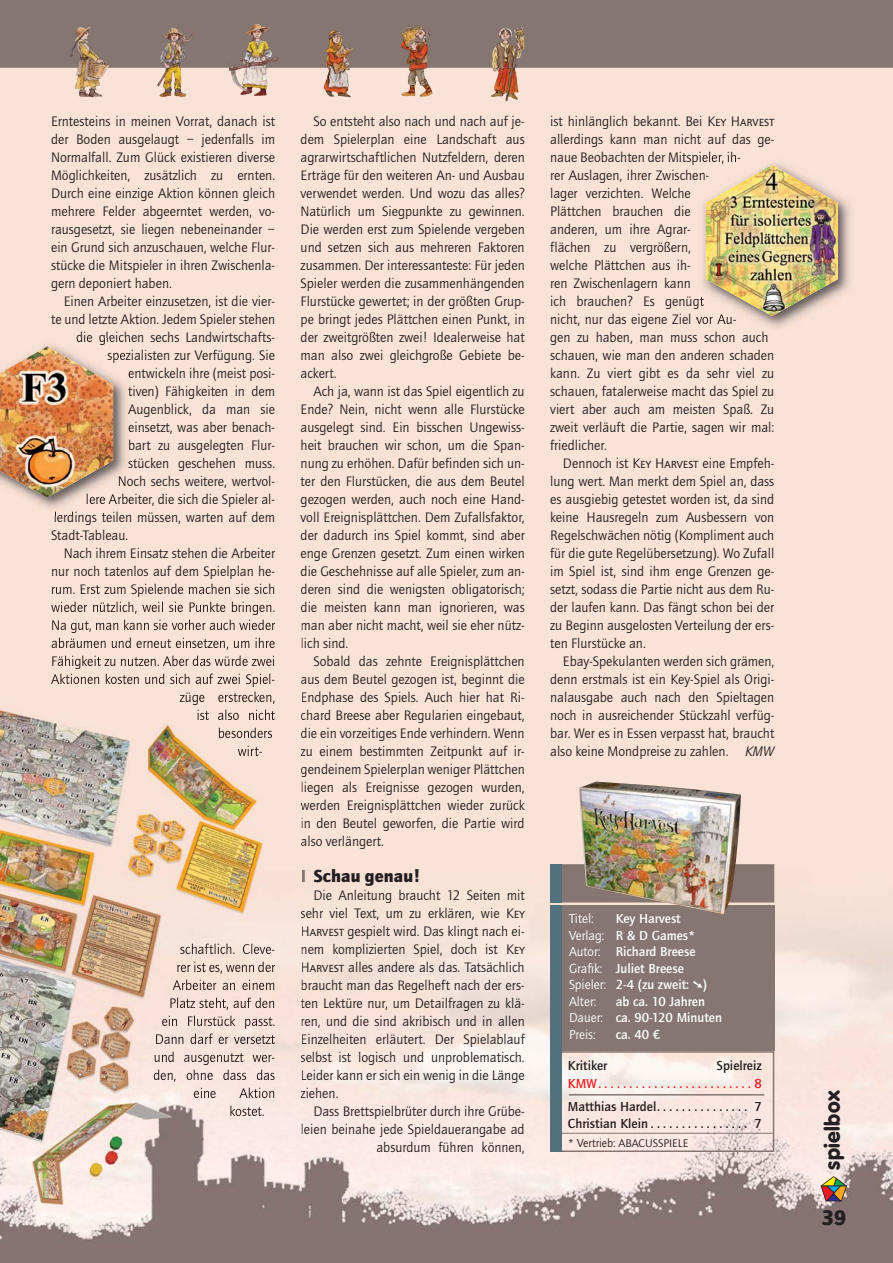
<style>
.page{position:relative;width:893px;height:1263px;background:#fff}
.page>*{position:absolute;margin:0;border:0;box-sizing:border-box;transform-origin:0 0}
.t1{font:900 21.75px "Quay Sans EF";color:#231f20}
.t2{font:900 21px "VAG Rounded";letter-spacing:.02em;color:#231f20}
.t3{font:900 18px "Quay Sans EF";color:#231f20}
.t4{font:14.25px/18px "Quay Sans EF";color:#231f20;text-align:justify}
.t5{font:500 13.5px/16.5px "Quay Sans EF";color:#fff}
.t6{font:500 13.5px/16.5px "Quay Sans EF";color:#231f20}
.t7{font:13.5px/16.5px "Quay Sans EF";color:#fff}
.t8{font:500 13.5px "Quay Sans EF";color:#ed1c24}
.t9{font:11.4px "Quay Sans EF";color:#231f20;scale:1.05 1}
.s1{color:#857672}
.s2{font-family:"Quay Sans EF Book SC"}
.s3{font-style:italic}
.s4{font-size:12px}
</style>
<div class="page">
<img style="left:0;top:68px;width:892px;height:1195px">
<div style="left:0;top:0;width:892px;height:68px;background:#857672"></div>
<svg style="left:820px;top:1176px;width:26px;height:26px"></svg>
<div style="left:550px;top:1051px;width:224px;height:101px;border:2px solid #857672"></div>
<hr style="left:569px;top:1094px;width:195px;height:2px;background:#857672">
<hr style="left:551px;top:1133px;width:221px;height:1px;background:#857672">
<div style="left:551px;top:866px;width:221px;height:35px;background:#857672"></div>
<div style="left:550px;top:864px;width:224px;height:38px;border:2px solid #857672"></div>
<div style="left:550px;top:905px;width:224px;height:146px;background:#857672"></div>
<div style="left:550px;top:864px;width:12px;height:38px;background:#53707f"></div>
<div style="left:550px;top:905px;width:12px;height:247px;background:#53707f"></div>
<img style="left:0;top:588px;width:302px;height:640px">
<svg style="left:301px;top:764px;width:2px;height:48px"></svg>
<svg style="left:301px;top:836px;width:1px;height:13px"></svg>
<svg style="left:302px;top:944px;width:1px;height:13px"></svg>
<svg style="left:302px;top:1016px;width:1px;height:12px"></svg>
<svg style="left:301px;top:1052px;width:1px;height:12px"></svg>
<img style="left:52px;top:588px;width:85px;height:6px">
<img style="left:51px;top:602px;width:70px;height:10px">
<img style="left:52px;top:620px;width:83px;height:13px">
<img style="left:52px;top:638px;width:72px;height:10px">
<img style="left:52px;top:656px;width:63px;height:13px">
<img style="left:51px;top:674px;width:71px;height:10px">
<img style="left:180px;top:692px;width:67px;height:13px">
<img style="left:197px;top:710px;width:78px;height:10px">
<img style="left:219px;top:728px;width:53px;height:10px">
<img style="left:238px;top:746px;width:24px;height:10px">
<img style="left:180px;top:944px;width:79px;height:10px">
<img style="left:177px;top:962px;width:70px;height:12px">
<img style="left:173px;top:980px;width:75px;height:10px">
<img style="left:170px;top:998px;width:69px;height:12px">
<img style="left:162px;top:1016px;width:73px;height:10px">
<img style="left:156px;top:1034px;width:84px;height:10px">
<img style="left:155px;top:1052px;width:74px;height:13px">
<img style="left:154px;top:1070px;width:87px;height:12px">
<img style="left:194px;top:1088px;width:80px;height:10px">
<img style="left:230px;top:1106px;width:33px;height:10px">
<img style="left:579px;top:782px;width:161px;height:132px">
<img style="left:324px;top:68px;width:27px;height:29px">
<img style="left:326px;top:31px;width:27px;height:37px">
<img style="left:401px;top:68px;width:31px;height:29px">
<img style="left:401px;top:25px;width:29px;height:43px">
<img style="left:491px;top:68px;width:27px;height:33px">
<img style="left:492px;top:26px;width:32px;height:42px">
<img style="left:75px;top:68px;width:33px;height:29px">
<img style="left:69px;top:27px;width:40px;height:41px">
<img style="left:157px;top:68px;width:29px;height:29px">
<img style="left:160px;top:27px;width:35px;height:41px">
<img style="left:229px;top:68px;width:38px;height:28px">
<img style="left:227px;top:24px;width:52px;height:44px">
<img style="left:698px;top:157px;width:157px;height:177px">
<img style="left:705px;top:165px;width:132px;height:151px">
<img style="left:0;top:338px;width:131px;height:177px">
<img style="left:77px;top:338px;width:54px;height:7px">
<img style="left:113px;top:350px;width:18px;height:13px">
<svg style="left:129px;top:368px;width:2px;height:10px"></svg>
<svg style="left:128px;top:386px;width:3px;height:48px"></svg>
<svg style="left:119px;top:440px;width:12px;height:46px"></svg>
<img style="left:87px;top:494px;width:44px;height:10px">
<img style="left:55px;top:512px;width:59px;height:3px">
<img style="left:0;top:346px;width:113px;height:152px">
<p class="t4" style="left:51px;top:113px;width:225px">Erntesteins in meinen Vorrat, danach ist der Boden ausgelaugt – jedenfalls im Normalfall. Zum Glück existieren diverse Möglichkeiten, zusätzlich zu ernten.<br>Durch eine einzige Aktion können gleich mehrere Felder abgeerntet werden, vo&shy;rausgesetzt, sie liegen nebeneinander – ein Grund sich anzuschauen, welche Flur&shy;stücke die Mitspieler in ihren Zwischenla&shy;gern deponiert haben.</p>
<p class="t4" style="left:64px;top:293px;width:213px">Einen Arbeiter einzusetzen, ist die vier-</p>
<p class="t4" style="left:51px;top:311px;width:225px">te und letzte Aktion. Jedem Spieler stehen</p>
<p class="t4" style="left:76px;top:329px;width:201px">die gleichen sechs Landwirtschafts-</p>
<p class="t4" style="left:107px;top:347px;width:169px">spezialisten zur Verfügung. Sie</p>
<p class="t4" style="left:128px;top:365px;width:148px">entwickeln ihre (meist posi-</p>
<p class="t4" style="left:128px;top:383px;width:148px">tiven) Fähigkeiten in dem</p>
<p class="t4" style="left:128px;top:401px;width:148px">Augenblick, da man sie</p>
<p class="t4" style="left:128px;top:419px;width:148px">einsetzt, was aber benach-</p>
<p class="t4" style="left:128px;top:437px;width:148px">bart zu ausgelegten Flur-</p>
<p class="t4" style="left:128px;top:455px;width:148px">stücken geschehen muss.</p>
<p class="t4" style="left:118px;top:473px;width:159px">Noch sechs weitere, wertvol-</p>
<p class="t4" style="left:86px;top:491px;width:191px">lere Arbeiter, die sich die Spieler al-</p>
<p class="t4" style="left:54px;top:509px;width:223px">lerdings teilen müssen, warten auf dem</p>
<p class="t4" style="left:51px;top:527px;width:79px">Stadt-Tableau.</p>
<p class="t4" style="left:64px;top:545px;width:213px">Nach ihrem Einsatz stehen die Arbeiter</p>
<p class="t4" style="left:51px;top:563px;width:225px">nur noch tatenlos auf dem Spielplan he-</p>
<p class="t4" style="left:51px;top:581px;width:225px">rum. Erst zum Spielende machen sie sich</p>
<p class="t4" style="left:300px;top:113px;width:225px;text-indent:13px">So entsteht also nach und nach auf je&shy;dem Spielerplan eine Landschaft aus agrarwirtschaftlichen Nutzfeldern, deren Erträge für den weiteren An- und Ausbau verwendet werden. Und wozu das alles?<br>Natürlich um Siegpunkte zu gewinnen.<br>Die werden erst zum Spielende vergeben und setzen sich aus mehreren Faktoren zusammen. Der interessanteste: Für jeden Spieler werden die zusammenhängenden Flurstücke gewertet; in der größten Grup&shy;pe bringt jedes Plättchen einen Punkt, in der zweitgrößten zwei! Idealerweise hat man also zwei gleichgroße Gebiete be&shy;ackert.</p>
<p class="t4" style="left:300px;top:383px;width:225px;text-indent:13px">Ach ja, wann ist das Spiel eigentlich zu Ende? Nein, nicht wenn alle Flurstücke ausgelegt sind. Ein bisschen Ungewiss&shy;heit brauchen wir schon, um die Span&shy;nung zu erhöhen. Dafür befinden sich un&shy;ter den Flurstücken, die aus dem Beutel gezogen werden, auch noch eine Hand&shy;voll Ereignisplättchen. Dem Zufallsfaktor, der dadurch ins Spiel kommt, sind aber enge Grenzen gesetzt. Zum einen wirken die Geschehnisse auf alle Spieler, zum an&shy;deren sind die wenigsten obligatorisch; die meisten kann man ignorieren, was man aber nicht macht, weil sie eher nütz&shy;lich sind.</p>
<p class="t4" style="left:300px;top:653px;width:225px;text-indent:13px">Sobald das zehnte Ereignisplättchen aus dem Beutel gezogen ist, beginnt die Endphase des Spiels. Auch hier hat Ri&shy;chard Breese aber Regularien eingebaut, die ein vorzeitiges Ende verhindern. Wenn zu einem bestimmten Zeitpunkt auf ir&shy;gendeinem Spielerplan weniger Plättchen liegen als Ereignisse gezogen wurden, werden Ereignisplättchen wieder zurück in den Beutel geworfen, die Partie wird also verlängert.</p>
<p class="t3" style="left:300px;top:869px;width:121px"><span class="s1">I</span> Schau genau!</p>
<p class="t4" style="left:300px;top:887px;width:225px;text-indent:13px">Die Anleitung braucht 12 Seiten mit sehr viel Text, um zu erklären, wie <span class="s2">Key Harvest</span> gespielt wird. Das klingt nach ei&shy;nem komplizierten Spiel, doch ist <span class="s2">Key Harvest</span> alles andere als das. Tatsächlich braucht man das Regelheft nach der ers&shy;ten Lektüre nur, um Detailfragen zu klä&shy;ren, und die sind akribisch und in allen Einzelheiten erläutert. Der Spielablauf selbst ist logisch und unproblematisch.<br>Leider kann er sich ein wenig in die Länge ziehen.</p>
<p class="t4" style="left:300px;top:1103px;width:225px;text-align:right">Dass Brettspielbrüter durch ihre Grübe&shy;leien beinahe jede Spieldauerangabe ad absurdum führen können,</p>
<p class="t4" style="left:550px;top:113px;width:225px;text-align:left">ist hinlänglich bekannt. Bei <span class="s2">Key Harvest </span>allerdings kann man nicht auf das ge&shy;naue Beobachten der Mitspieler, ih-<br>rer Auslagen, ihrer Zwischen-<br>lager verzichten. Welche<br>Plättchen brauchen die<br>anderen, um ihre Agrar-<br>flächen zu vergrößern,<br>welche Plättchen aus ih-<br>ren Zwischenlagern kann<br>ich brauchen? Es genügt<br>nicht, nur das eigene Ziel vor Au-<br>gen zu haben, man muss schon auch schauen, wie man den anderen schaden kann. Zu viert gibt es da sehr viel zu schauen, fatalerweise macht das Spiel zu viert aber auch am meisten Spaß. Zu zweit verläuft die Partie, sagen wir mal: friedlicher.</p>
<p class="t4" style="left:550px;top:455px;width:225px;text-indent:13px">Dennoch ist <span class="s2">Key Harvest</span> eine Empfeh&shy;lung wert. Man merkt dem Spiel an, dass es ausgiebig getestet worden ist, da sind keine Hausregeln zum Ausbessern von Regelschwächen nötig (Kompliment auch für die gute Regelübersetzung). Wo Zufall im Spiel ist, sind ihm enge Grenzen ge&shy;setzt, sodass die Partie nicht aus dem Ru&shy;der laufen kann. Das fängt schon bei der zu Beginn ausgelosten Verteilung der ers&shy;ten Flurstücke an.</p>
<p class="t4" style="left:550px;top:653px;width:225px;text-indent:13px">Ebay-Spekulanten werden sich grämen, denn erstmals ist ein Key-Spiel als Origi&shy;nalausgabe auch nach den Spieltagen noch in ausreichender Stückzahl verfüg&shy;bar. Wer es in Essen verpasst hat, braucht also keine Mondpreise zu zahlen. <span class="s3">KMW</span></p>
<p class="t7" style="left:569px;top:911px;width:39px">Titel:<br>Verlag:<br>Autor:<br>Grafik:<br>Spieler:<br>Alter:<br>Dauer:<br>Preis:</p>
<p class="t5" style="left:615px;top:911px;width:108px">Key Harvest<br>R &amp; D Games*<br>Richard Breese<br>Juliet Breese<br>2-4 (zu zweit: ➘) ab ca. 10 Jahren ca. 90-120 Minuten ca. 40 -</p>
<p class="t6" style="left:568px;top:1058px;width:41px">Kritiker</p>
<p class="t6" style="left:716px;top:1058px;width:47px">Spielreiz</p>
<p class="t8" style="left:568px;top:1079px;width:195px">KMW. . . . . . . . . . . . . . . . . . . . . . . . . 8</p>
<p class="t6" style="left:568px;top:1100px;width:195px">Matthias Hardel. . . . . . . . . . . . . . . 7<br>Christian Klein . . . . . . . . . . . . . . . . 7</p>
<p class="t9" style="left:568px;top:1139px;width:116px"><span class="s4">* Vertrieb:</span> ABACUSSPIELE</p>
<h2 class="t2" style="left:823px;top:1170px;width:81px;rotate:-90deg">spielbox</h2>
<h1 class="t1" style="left:821px;top:1209px;width:27px">39</h1>
</div>
